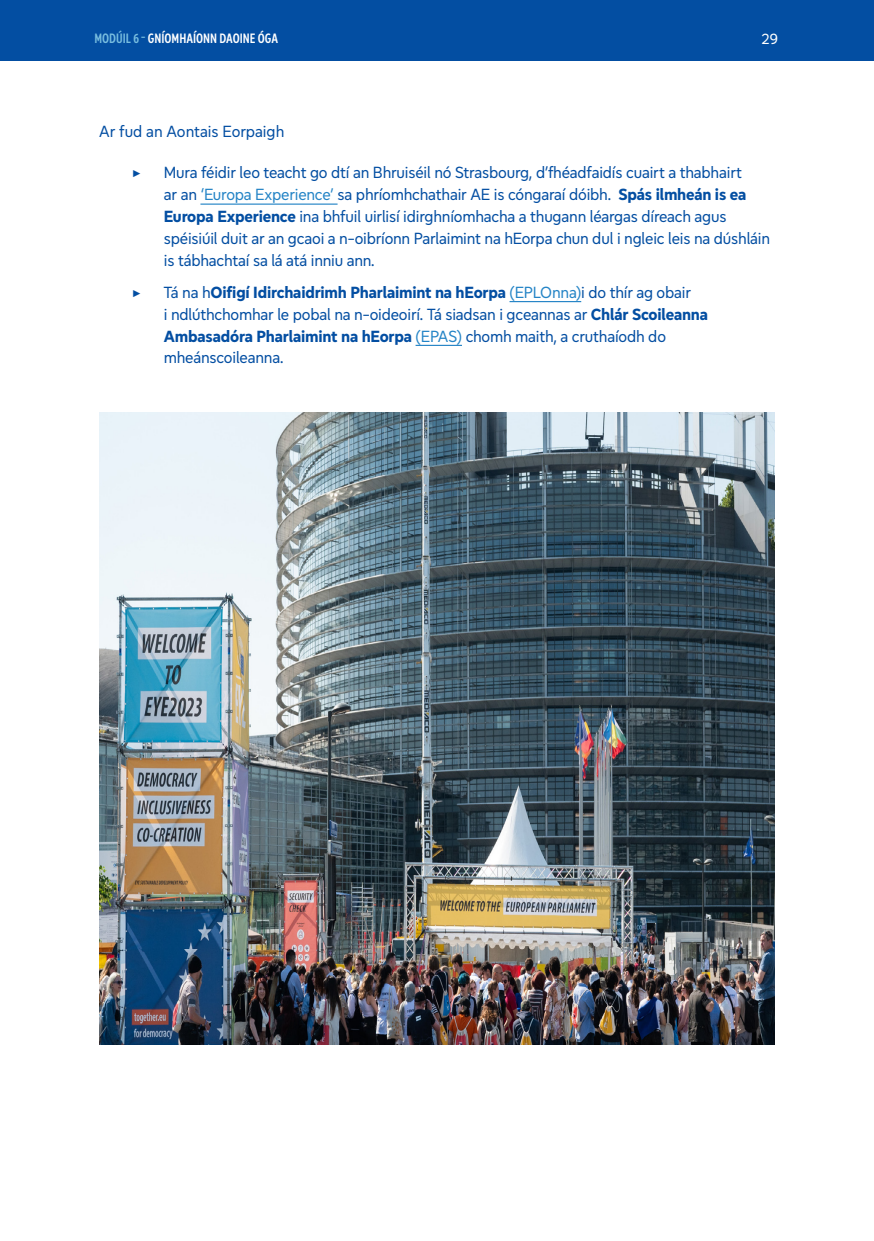
<style>
.page{position:relative;width:874px;height:1241px;background:#fff}
.page>*{position:absolute;margin:0;border:0;box-sizing:border-box;transform-origin:0 0}
.t1{font:16.62px/21.9px "Europea Eco";letter-spacing:-.01em;color:#034ea2}
.t2{font:15.75px "Europea Eco";color:#fff}
.t3{font:600 14px "Europea Narrow";color:#fff}
.s1{color:#78bddf}
.s2{color:#2484c6}
.s3{font-weight:700}
</style>
<div class="page">
<div style="left:0;top:0;width:873px;height:61px;background:#034ea2"></div>
<img style="left:99px;top:412px;width:675px;height:632px">
<hr style="left:200px;top:203px;width:137px;height:2px;background:#2484c6">
<hr style="left:509px;top:301px;width:72px;height:1px;background:#2484c6">
<hr style="left:415px;top:345px;width:47px;height:1px;background:#2484c6">
<p class="t3" style="left:94px;top:28px;width:185px"><span class="s1">MODÚIL 6 -</span> GNÍOMHAÍONN DAOINE ÓGA</p>
<p class="t2" style="left:761px;top:27px;width:18px">29</p>
<p class="t1" style="left:99px;top:119px;width:186px">Ar fud an Aontais Eorpaigh</p>
<p class="t1" style="left:132px;top:160px;width:10px">▶</p>
<p class="t1" style="left:164px;top:160px;width:607px">Mura féidir leo teacht go dtí an Bhruiséil nó Strasbourg, d’fhéadfaidís cuairt a thabhairt<br>ar an <span class="s2">‘Europa Experience’</span> sa phríomhchathair AE is cóngaraí dóibh. <span class="s3">Spás ilmheán is ea Europa Experience</span> ina bhfuil uirlisí idirghníomhacha a thugann léargas díreach agus spéisiúil duit ar an gcaoi a n-oibríonn Parlaimint na hEorpa chun dul i ngleic leis na dúshláin is tábhachtaí sa lá atá inniu ann.</p>
<p class="t1" style="left:132px;top:280px;width:10px">▶</p>
<p class="t1" style="left:164px;top:280px;width:545px">Tá na h<span class="s3">Oifigí Idirchaidrimh Pharlaimint na hEorpa</span> <span class="s2">(EPLOnna)</span>i do thír ag obair<br>i ndlúthchomhar le pobal na n-oideoirí. Tá siadsan i gceannas ar <span class="s3">Chlár Scoileanna Ambasadóra Pharlaimint na hEorpa</span> <span class="s2">(EPAS)</span> chomh maith, a cruthaíodh do mheánscoileanna.</p>
</div>
